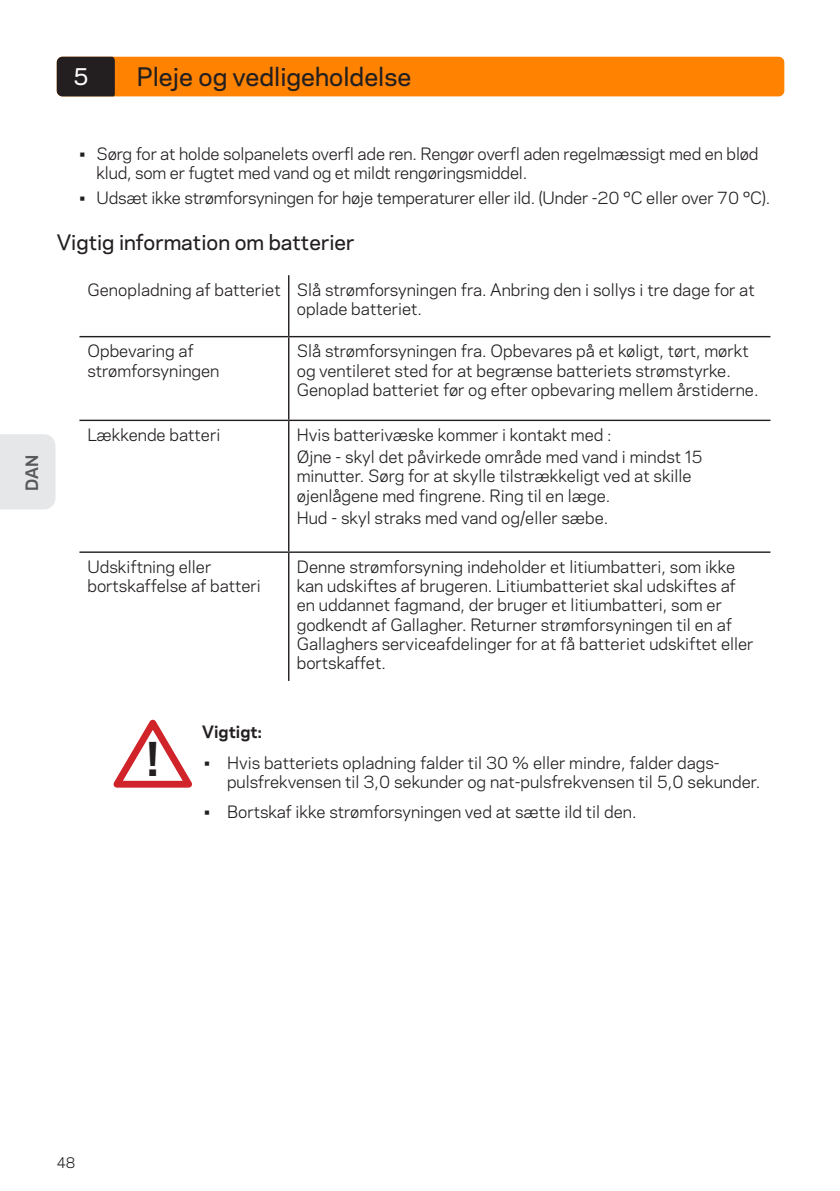
<style>
.page{position:relative;width:840px;height:1191px;background:#fff}
.page>*{position:absolute;margin:0;border:0;box-sizing:border-box;transform-origin:0 0}
.t1{font:700 43.8px "Galaxie Polaris";color:#231f20}
.Head_1{font:500 24px "Galaxie Polaris";color:#231f20}
.t2{font:500 22px "Galaxie Polaris";color:#fff}
.Head_3{font:500 20px "Galaxie Polaris";color:#231f20}
.Table_body_text{font:16px/19.2px "Galaxie Polaris";color:#231f20}
.Body_text{font:700 16px "Galaxie Polaris";color:#231f20}
.t3{font:700 16px "Galaxie Polaris";color:#565a5c}
.t4{font:14px "Galaxie Polaris";color:#231f20}
</style>
<div class="page">
<hr style="left:288px;top:275px;width:1px;height:61px;background:#231f20">
<hr style="left:79px;top:336px;width:209px;height:1px;background:#231f20">
<hr style="left:288px;top:336px;width:482px;height:1px;background:#231f20">
<hr style="left:288px;top:337px;width:1px;height:83px;background:#231f20">
<hr style="left:79px;top:420px;width:209px;height:1px;background:#231f20">
<hr style="left:288px;top:420px;width:482px;height:1px;background:#231f20">
<hr style="left:288px;top:421px;width:1px;height:130px;background:#231f20">
<hr style="left:79px;top:551px;width:209px;height:2px;background:#231f20">
<hr style="left:288px;top:551px;width:482px;height:2px;background:#231f20">
<hr style="left:288px;top:553px;width:1px;height:128px;background:#231f20">
<svg style="left:113px;top:719px;width:79px;height:69px"></svg>
<div style="left:57px;top:57px;width:726px;height:39px;background:#ff8200;border-radius:6px"></div>
<div style="left:57px;top:57px;width:58px;height:39px;background:#231f20"></div>
<div style="left:0;top:434px;width:55px;height:75px;background:#e6e7e9"></div>
<p class="t2" style="left:74px;top:60px;width:17px">5</p>
<p class="Head_1" style="left:137px;top:59px;width:276px">Pleje og vedligeholdelse</p>
<p class="t3" style="left:20px;top:491px;width:38px;rotate:-90deg">DAN</p>
<p class="Table_body_text" style="left:96px;top:144px;width:663px;text-indent:-17px">• Sørg for at holde solpanelets overfl ade ren. Rengør overfl aden regelmæssigt med en blød klud, som er fugtet med vand og et mildt rengøringsmiddel.</p>
<p class="Table_body_text" style="left:79px;top:188px;width:692px">• Udsæt ikke strømforsyningen for høje temperaturer eller ild. (Under -20 °C eller over 70 °C).</p>
<p class="Head_3" style="left:57px;top:227px;width:299px">Vigtig information om batterier</p>
<p class="Table_body_text" style="left:87px;top:279px;width:195px">Genopladning af batteriet</p>
<p class="Table_body_text" style="left:296px;top:279px;width:459px">Slå strømforsyningen fra. Anbring den i sollys i tre dage for at oplade batteriet.</p>
<p class="Table_body_text" style="left:87px;top:341px;width:133px">Opbevaring af strømforsyningen</p>
<p class="Table_body_text" style="left:296px;top:341px;width:463px">Slå strømforsyningen fra. Opbevares på et køligt, tørt, mørkt og ventileret sted for at begrænse batteriets strømstyrke.<br>Genoplad batteriet før og efter opbevaring mellem årstiderne.</p>
<p class="Table_body_text" style="left:87px;top:424px;width:134px">Lækkende batteri</p>
<p class="Table_body_text" style="left:296px;top:424px;width:316px">Hvis batterivæske kommer i kontakt med :</p>
<p class="Table_body_text" style="left:296px;top:446px;width:407px">Øjne - skyl det påvirkede område med vand i mindst 15 minutter. Sørg for at skylle tilstrækkeligt ved at skille øjenlågene med fingrene. Ring til en læge.</p>
<p class="Table_body_text" style="left:296px;top:507px;width:313px">Hud - skyl straks med vand og/eller sæbe.</p>
<p class="Table_body_text" style="left:87px;top:556px;width:175px">Udskiftning eller bortskaffelse af batteri</p>
<p class="Table_body_text" style="left:296px;top:556px;width:458px">Denne strømforsyning indeholder et litiumbatteri, som ikke kan udskiftes af brugeren. Litiumbatteriet skal udskiftes af en uddannet fagmand, der bruger et litiumbatteri, som er godkendt af Gallagher. Returner strømforsyningen til en af Gallaghers serviceafdelinger for at få batteriet udskiftet eller bortskaffet.</p>
<p class="t1" style="left:146px;top:726px;width:14px">!</p>
<p class="Body_text" style="left:202px;top:720px;width:61px">Vigtigt:</p>
<p class="Table_body_text" style="left:227px;top:752px;width:534px;text-indent:-23px">• Hvis batteriets opladning falder til 30 % eller mindre, falder dags&shy;pulsfrekvensen til 3,0 sekunder og nat-pulsfrekvensen til 5,0 sekunder.</p>
<p class="Table_body_text" style="left:204px;top:801px;width:433px">• Bortskaf ikke strømforsyningen ved at sætte ild til den.</p>
<p class="t4" style="left:57px;top:1152px;width:20px">48</p>
</div>
